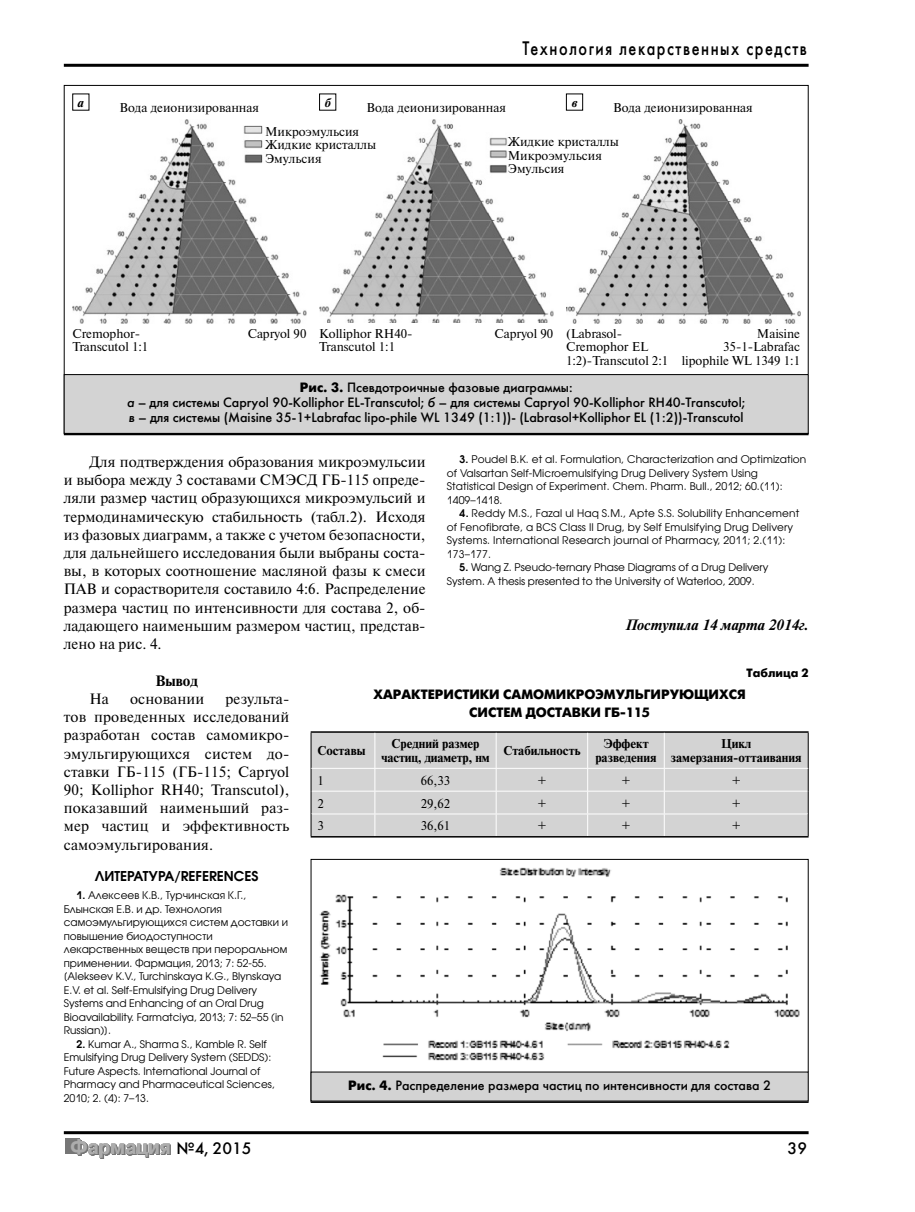
<style>
.page{position:relative;width:915px;height:1212px;background:#fff}
.page>*{position:absolute;margin:0;border:0;box-sizing:border-box;transform-origin:0 0}
.t1{font:700 20.25px "Pragmatica C";color:#767676;scale:.9 1}
.t2{font:19.5px "Futura Futuris C";letter-spacing:.1em;color:#000;scale:.8 1}
.t3{font:16.5px "Futura Futuris C";color:#000}
.t4{font:15px/18.3px "Newton C";letter-spacing:.01em;color:#000;text-align:justify}
.t5{font:italic 700 15px "Newton C";color:#000}
.t6{font:700 15px "Newton C";color:#000}
.t7{font:13.5px/15px "Futura Futuris C";color:#000;text-align:center}
.t8{font:700 13.5px/18px "Futura Futuris C";color:#000;text-align:center}
.t9{font:600 13.5px "Avant Garde Gothic C";color:#000}
.t10{font:12.75px/13.5px "Newton C";color:#000}
.t11{font:700 12.75px/13.5px "Newton C";color:#000;text-align:center}
.t12{font:italic 700 12.75px "Newton C";color:#000}
.t13{font:700 12px "Futura Futuris C";color:#000}
.t14{font:10.5px/13.5px "Avant Garde Gothic C";color:#000}
.s1{font-weight:700}
.s2{font-style:italic}
.s3{font-weight:600}
</style>
<div class="page">
<hr style="left:64px;top:64px;width:744px;height:3px;background:#000">
<hr style="left:64px;top:1131px;width:744px;height:3px;background:#000">
<div style="left:65px;top:1138px;width:14px;height:16px;background:#767676"></div>
<div style="left:64px;top:375px;width:743px;height:58px;background:#d3d3d3"></div>
<div style="left:64px;top:374px;width:744px;height:60px;border:1px solid #000"></div>
<hr style="left:64px;top:434px;width:744px;height:1px;background:#000">
<img style="left:72px;top:119px;width:234px;height:204px">
<img style="left:319px;top:119px;width:234px;height:203px">
<img style="left:566px;top:119px;width:233px;height:204px">
<div style="left:566px;top:94px;width:17px;height:17px;border:1px solid #000"></div>
<div style="left:311px;top:733px;width:496px;height:103px;background:#d3d3d3"></div>
<hr style="left:311px;top:791px;width:496px;height:1px;background:#fff">
<hr style="left:311px;top:813px;width:185px;height:1px;background:#fff">
<svg style="left:374px;top:769px;width:1px;height:67px"></svg>
<hr style="left:496px;top:813px;width:91px;height:1px;background:#fff">
<svg style="left:495px;top:769px;width:1px;height:67px"></svg>
<hr style="left:587px;top:813px;width:77px;height:1px;background:#fff">
<svg style="left:587px;top:769px;width:1px;height:67px"></svg>
<hr style="left:664px;top:813px;width:143px;height:1px;background:#fff">
<svg style="left:663px;top:769px;width:1px;height:67px"></svg>
<svg style="left:310px;top:768px;width:1px;height:68px"></svg>
<svg style="left:807px;top:768px;width:1px;height:68px"></svg>
<hr style="left:310px;top:836px;width:498px;height:1px;background:#000">
<hr style="left:310px;top:731px;width:498px;height:2px;background:#000">
<hr style="left:310px;top:733px;width:1px;height:35px;background:#000">
<hr style="left:807px;top:733px;width:1px;height:35px;background:#000">
<hr style="left:374px;top:733px;width:1px;height:35px;background:#fff">
<hr style="left:495px;top:733px;width:1px;height:35px;background:#fff">
<hr style="left:587px;top:733px;width:1px;height:35px;background:#fff">
<hr style="left:663px;top:733px;width:1px;height:35px;background:#fff">
<hr style="left:311px;top:768px;width:496px;height:1px;background:#fff">
<img style="left:319px;top:867px;width:480px;height:193px">
<div style="left:311px;top:1072px;width:496px;height:29px;background:#d3d3d3"></div>
<hr style="left:310px;top:1101px;width:498px;height:2px;background:#000">
<h2 class="t2" style="left:522px;top:40px;width:357px">Технология лекарственных средств</h2>
<p class="t12" style="left:78px;top:98px;width:8px">а</p>
<p class="t12" style="left:324px;top:98px;width:8px">б</p>
<p class="t12" style="left:571px;top:98px;width:7px">в</p>
<p class="t10" style="left:119px;top:102px;width:141px">Вода деионизированная</p>
<p class="t10" style="left:366px;top:102px;width:141px">Вода деионизированная</p>
<p class="t10" style="left:613px;top:102px;width:141px">Вода деионизированная</p>
<p class="t10" style="left:265px;top:125px;width:113px">Микроэмульсия<br>Жидкие кристаллы<br>Эмульсия</p>
<p class="t10" style="left:507px;top:136px;width:113px">Жидкие кристаллы<br>Микроэмульсия<br>Эмульсия</p>
<p class="t10" style="left:72px;top:327px;width:69px">Cremophor-</p>
<p class="t10" style="left:247px;top:327px;width:60px">Capryol 90</p>
<p class="t10" style="left:72px;top:341px;width:77px">Transcutol 1:1</p>
<p class="t10" style="left:319px;top:327px;width:95px">Kolliphor RH40-<br>Transcutol 1:1</p>
<p class="t10" style="left:494px;top:327px;width:60px">Capryol 90</p>
<p class="t10" style="left:566px;top:327px;width:104px">(Labrasol-<br>Cremophor EL<br>1:2)-Transcutol 2:1</p>
<p class="t10" style="left:681px;top:327px;width:120px;text-align:right">Maisine<br>35-1-Labrafac lipophile WL 1349 1:1</p>
<p class="t7" style="left:127px;top:381px;width:619px"><span class="s1">Рис. 3.</span> Псевдотроичные фазовые диаграммы:<br><span class="s2">а</span> – для системы Capryol 90-Kolliphor EL-Transcutol; <span class="s2">б</span> – для системы Capryol 90-Kolliphor RH40-Transcutol; <span class="s2">в</span> – для системы (Maisine 35-1+Labrafac lipo-phile WL 1349 (1:1))- (Labrasol+Kolliphor EL (1:2))-Transcutol</p>
<p class="t14" style="left:446px;top:454px;width:361px;text-indent:13px"><span class="s3">3.</span> Poudel B.K. et al. Formulation, Characterization and Optimization of Valsartan Self-Microemulsifying Drug Delivery System Using Statistical Design of Experiment. Chem. Pharm. Bull., 2012; 60.(11):<br>1409–1418.</p>
<p class="t14" style="left:446px;top:508px;width:354px;text-indent:13px"><span class="s3">4.</span> Reddy M.S., Fazal ul Haq S.M., Apte S.S. Solubility Enhancement of Fenofibrate, a BCS Class II Drug, by Self Emulsifying Drug Delivery Systems. International Research journal of Pharmacy, 2011; 2.(11):<br>173–177.</p>
<p class="t14" style="left:446px;top:562px;width:323px;text-indent:13px"><span class="s3">5.</span> Wang Z. Pseudo-ternary Phase Diagrams of a Drug Delivery<br>System. A thesis presented to the University of Waterloo, 2009.</p>
<h3 class="t5" style="left:625px;top:619px;width:184px">Поступила 14 марта 2014г.</h3>
<p class="t4" style="left:64px;top:454px;width:363px;text-indent:26px">Для подтверждения образования микроэмульсии и выбора между 3 составами СМЭСД ГБ-115 опреде&shy;ляли размер частиц образующихся микроэмульсий и термодинамическую стабильность (табл.2). Исходя из фазовых диаграмм, а также с учетом безопасности, для дальнейшего исследования были выбраны соста&shy;вы, в которых соотношение масляной фазы к смеси ПАВ и сорастворителя составило 4:6. Распределение размера частиц по интенсивности для состава 2, об&shy;ладающего наименьшим размером частиц, представ&shy;лено на рис. 4.</p>
<h3 class="t6" style="left:155px;top:675px;width:44px">Вывод</h3>
<h3 class="t4" style="left:89px;top:691px;width:21px">На</h3>
<h3 class="t4" style="left:130px;top:691px;width:76px">основании</h3>
<p class="t13" style="left:746px;top:667px;width:63px">Таблица 2</p>
<p class="t8" style="left:373px;top:686px;width:373px">ХАРАКТЕРИСТИКИ САМОМИКРОЭМУЛЬГИРУЮЩИХСЯ<br>СИСТЕМ ДОСТАВКИ ГБ-115</p>
<p class="t4" style="left:64px;top:691px;width:227px;text-indent:162px">результа&shy;тов проведенных исследований разработан состав самомикро&shy;эмульгирующихся систем до&shy;ставки ГБ-115 (ГБ-115; Capryol 90; Kolliphor RH40; Transcutol), показавший наименьший раз&shy;мер частиц и эффективность самоэмульгирования.</p>
<p class="t9" style="left:95px;top:871px;width:165px">ЛИТЕРАТУРА/REFERENCES</p>
<p class="t14" style="left:64px;top:889px;width:226px;text-indent:13px"><span class="s3">1.</span> Алексеев К.В., Турчинская К.Г., Блынская Е.В. и др. Технология самоэмульгирующихся систем доставки и повышение биодоступности лекарственных веществ при пероральном применении. Фармация, 2013; 7: 52-55. [Alekseev K.V., Turchinskaya K.G., Blynskaya E.V. et al. Self-Emulsifying Drug Delivery Systems and Enhancing of an Oral Drug Bioavailability. Farmatciya, 2013; 7: 52–55 (in Russian)].</p>
<p class="t14" style="left:64px;top:1038px;width:212px;text-indent:13px"><span class="s3">2.</span> Kumar A., Sharma S., Kamble R. Self Emulsifying Drug Delivery System (SEDDS):<br>Future Aspects. International Journal of Pharmacy and Pharmaceutical Sciences, 2010; 2. (4): 7–13.</p>
<p class="t11" style="left:317px;top:745px;width:50px">Составы</p>
<p class="t11" style="left:381px;top:738px;width:110px">Средний размер частиц, диаметр, нм</p>
<p class="t11" style="left:503px;top:745px;width:78px">Стабильность</p>
<p class="t11" style="left:595px;top:738px;width:63px">Эффект разведения</p>
<p class="t11" style="left:670px;top:738px;width:132px">Цикл замерзания-оттаивания</p>
<p class="t10" style="left:317px;top:775px;width:8px">1</p>
<p class="t10" style="left:420px;top:775px;width:31px">66,33</p>
<p class="t10" style="left:537px;top:775px;width:11px">+</p>
<p class="t10" style="left:621px;top:775px;width:11px">+</p>
<p class="t10" style="left:731px;top:775px;width:11px">+</p>
<p class="t10" style="left:317px;top:797px;width:8px">2</p>
<p class="t10" style="left:420px;top:797px;width:31px">29,62</p>
<p class="t10" style="left:537px;top:797px;width:11px">+</p>
<p class="t10" style="left:621px;top:797px;width:11px">+</p>
<p class="t10" style="left:731px;top:797px;width:11px">+</p>
<p class="t10" style="left:317px;top:820px;width:8px">3</p>
<p class="t10" style="left:420px;top:820px;width:31px">36,61</p>
<p class="t10" style="left:537px;top:820px;width:11px">+</p>
<p class="t10" style="left:621px;top:820px;width:11px">+</p>
<p class="t10" style="left:731px;top:820px;width:11px">+</p>
<p class="t7" style="left:348px;top:1078px;width:424px"><span class="s1">Рис. 4.</span> Распределение размера частиц по интенсивности для состава 2</p>
<h1 class="t1" style="left:71px;top:1140px;width:113px">Фармация</h1>
<h3 class="t3" style="left:176px;top:1142px;width:77px">№4, 2015</h3>
<h3 class="t3" style="left:787px;top:1142px;width:21px">39</h3>
</div>
